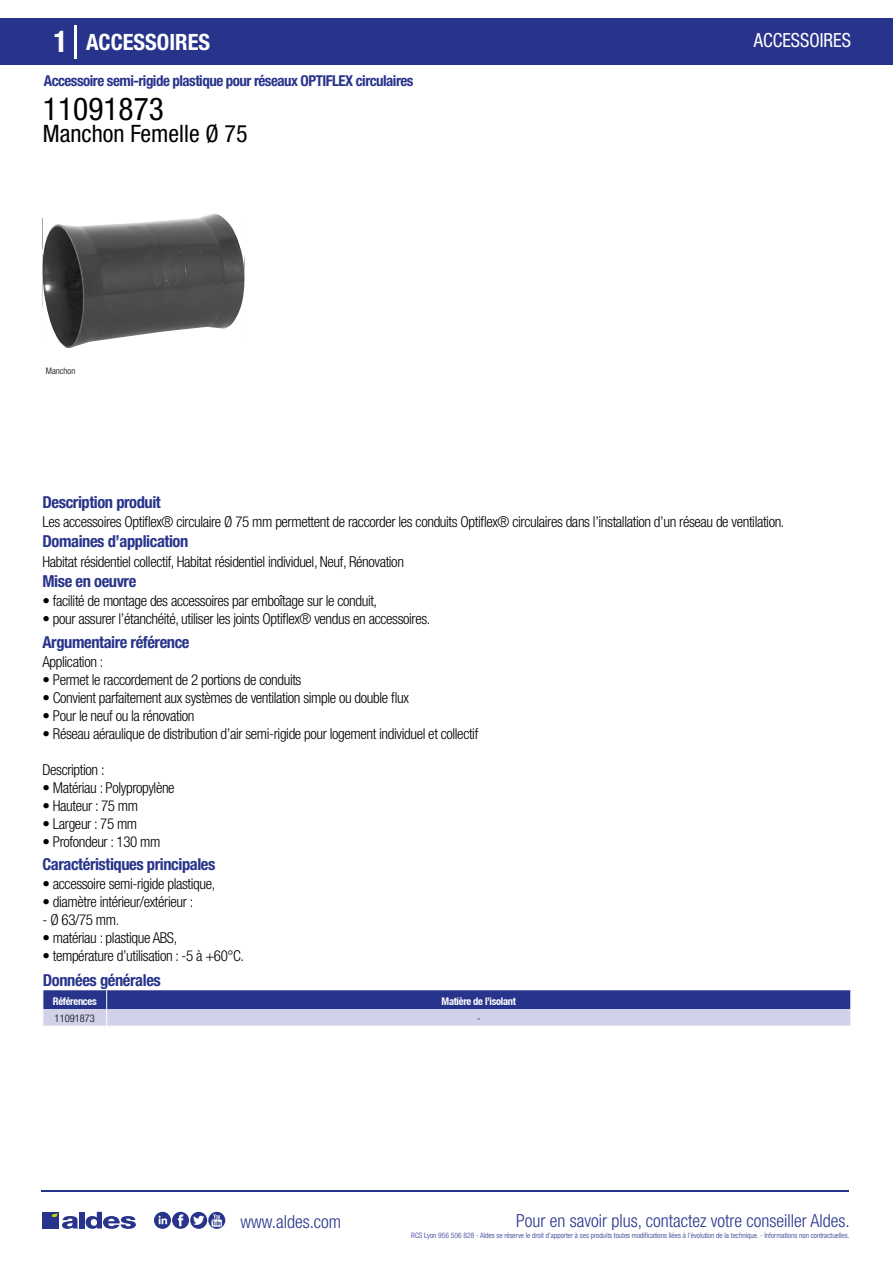
<style>
.page{position:relative;width:893px;height:1263px;background:#fff}
.page>*{position:absolute;margin:0;border:0;box-sizing:border-box;transform-origin:0 0}
.t1{font:condensed 31.5px "Helvetica Neue LT Std";color:#000}
.t2{font:condensed 24px "Helvetica Neue LT Std";color:#000}
.t3{font:700 condensed 22.5px "Helvetica Neue LT Std";color:#fff}
.t4{font:condensed 19.5px "Helvetica Neue LT Std";color:#fff;scale:.95 1}
.t5{font:300 condensed 18px "Helvetica Neue";color:#28348b}
.t6{font:700 condensed 16.5px "Helvetica Neue LT Std";letter-spacing:-.025em;color:#28348b}
.t7{font:300 condensed 15px "Helvetica Neue LT Std";letter-spacing:-.025em;color:#000}
.t8{font:700 condensed 15px "Helvetica Neue LT Std";letter-spacing:-.035em;color:#28348b}
.t9{font:700 condensed 10.5px "Helvetica Neue";letter-spacing:-.03em;color:#fff}
.t10{font:300 condensed 10.5px "Helvetica Neue";color:#000}
.t11{font:300 condensed 9px "Helvetica Neue";color:#000}
.t12{font:300 condensed 7.5px "Helvetica Neue";color:#28348b}
.s1{font-size:30px}
</style>
<div class="page">
<div style="left:0;top:18px;width:893px;height:46px;background:#28348b"></div>
<hr style="left:74px;top:25px;width:2px;height:33px;background:#fff">
<img style="left:42px;top:214px;width:202px;height:134px">
<svg style="left:43px;top:990px;width:808px;height:36px;background:#7a80b9"></svg>
<hr style="left:41px;top:1190px;width:808px;height:1px;background:#28348b">
<svg style="left:154px;top:1212px;width:71px;height:17px"></svg>
<div style="left:42px;top:1212px;width:17px;height:16px;background:#28348b"></div>
<div style="left:79px;top:1212px;width:5px;height:16px;background:#28348b"></div>
<svg style="left:86px;top:1212px;width:50px;height:17px"></svg>
<svg style="left:52px;top:1213px;width:26px;height:16px"></svg>
<h3 class="t3" style="left:54px;top:28px;width:158px"><span class="s1">1</span> ACCESSOIRES</h3>
<h3 class="t4" style="left:754px;top:29px;width:104px">ACCESSOIRES</h3>
<p class="t8" style="left:44px;top:71px;width:371px">Accessoire semi-rigide plastique pour réseaux OPTIFLEX circulaires</p>
<h1 class="t1" style="left:43px;top:91px;width:122px">11091873</h1>
<h2 class="t2" style="left:43px;top:120px;width:206px">Manchon Femelle Ø 75</h2>
<p class="t11" style="left:46px;top:365px;width:31px">Manchon</p>
<p class="t6" style="left:43px;top:492px;width:120px">Description produit</p>
<p class="t6" style="left:43px;top:531px;width:147px">Domaines d’application</p>
<p class="t6" style="left:43px;top:571px;width:95px">Mise en oeuvre</p>
<p class="t7" style="left:43px;top:513px;width:744px">Les accessoires Optiflex® circulaire Ø 75 mm permettent de raccorder les conduits Optiflex® circulaires dans l’installation d’un réseau de ventilation.</p>
<p class="t7" style="left:43px;top:553px;width:363px">Habitat résidentiel collectif, Habitat résidentiel individuel, Neuf, Rénovation</p>
<p class="t7" style="left:43px;top:592px;width:336px">• facilité de montage des accessoires par emboîtage sur le conduit,</p>
<p class="t7" style="left:43px;top:610px;width:389px">• pour assurer l’étanchéité, utiliser les joints Optiflex® vendus en accessoires.</p>
<p class="t6" style="left:43px;top:632px;width:149px">Argumentaire référence</p>
<p class="t7" style="left:43px;top:653px;width:62px">Application :</p>
<p class="t7" style="left:43px;top:671px;width:260px">• Permet le raccordement de 2 portions de conduits</p>
<p class="t7" style="left:43px;top:689px;width:368px">• Convient parfaitement aux systèmes de ventilation simple ou double flux</p>
<p class="t7" style="left:43px;top:707px;width:153px">• Pour le neuf ou la rénovation</p>
<p class="t7" style="left:43px;top:725px;width:437px">• Réseau aéraulique de distribution d’air semi-rigide pour logement individuel et collectif</p>
<p class="t7" style="left:43px;top:761px;width:64px">Description :</p>
<p class="t7" style="left:43px;top:779px;width:134px">• Matériau : Polypropylène</p>
<p class="t7" style="left:43px;top:797px;width:97px">• Hauteur : 75 mm</p>
<p class="t7" style="left:43px;top:815px;width:96px">• Largeur : 75 mm</p>
<p class="t7" style="left:43px;top:833px;width:119px">• Profondeur : 130 mm</p>
<p class="t6" style="left:43px;top:854px;width:174px">Caractéristiques principales</p>
<p class="t7" style="left:43px;top:875px;width:174px">• accessoire semi-rigide plastique,</p>
<p class="t7" style="left:43px;top:893px;width:152px">• diamètre intérieur/extérieur :</p>
<p class="t7" style="left:43px;top:911px;width:78px">- Ø 63/75 mm.</p>
<p class="t7" style="left:43px;top:929px;width:136px">• matériau : plastique ABS,</p>
<p class="t7" style="left:43px;top:947px;width:203px">• température d’utilisation : -5 à +60°C.</p>
<p class="t6" style="left:43px;top:970px;width:119px">Données générales</p>
<p class="t9" style="left:53px;top:995px;width:45px">Références</p>
<p class="t9" style="left:442px;top:995px;width:76px">Matière de l’isolant</p>
<p class="t10" style="left:55px;top:1012px;width:42px">11091873</p>
<p class="t10" style="left:477px;top:1012px;width:5px">-</p>
<p class="t5" style="left:240px;top:1211px;width:102px">www.aldes.com</p>
<p class="t5" style="left:516px;top:1211px;width:335px">Pour en savoir plus, contactez votre conseiller Aldes.</p>
<p class="t12" style="left:411px;top:1230px;width:440px">RCS Lyon 956 506 828 - Aldes se réserve le droit d’apporter à ses produits toutes modifications liées à l’évolution de la technique. - Informations non contractuelles.</p>
</div>
